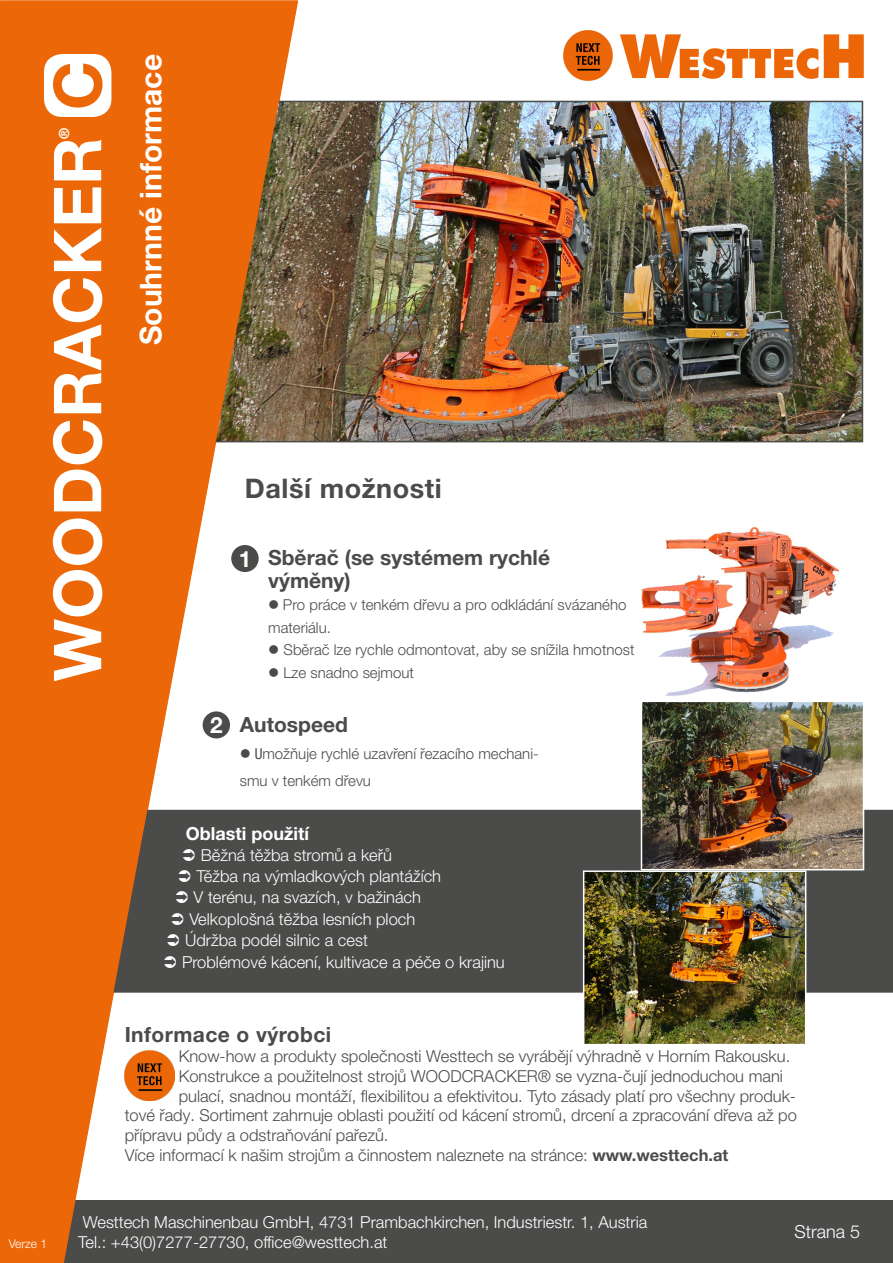
<style>
.page{position:relative;width:893px;height:1263px;background:#fff}
.page>*{position:absolute;margin:0;border:0;box-sizing:border-box;transform-origin:0 0}
.t1{font:700 66.15px "Helvetica Neue LT Pro";color:#fff}
.t2{font:700 30px "Helvetica Neue LT Pro";color:#fff}
.t3{font:700 27px "Helvetica Neue LT Pro";letter-spacing:.02em;color:#4b4b4a}
.t4{font:700 22.5px "Helvetica Neue LT Pro";color:#fff}
.t5{font:700 21px "Helvetica Neue LT Pro";color:#4b4b4a}
.t6{font:700 21px "Helvetica Neue LT Pro";letter-spacing:.02em;color:#4b4b4a}
.t7{font:700 18px "Helvetica Neue LT Pro";color:#fff}
.t8{font:300 18px "Helvetica Neue LT Pro";color:#fff}
.t9{font:300 16.5px "Helvetica Neue LT Pro";color:#4b4b4a}
.t10{font:300 16.5px/19.8px "Helvetica Neue LT Pro";color:#fff}
.t11{font:300 15px/22.5px "Helvetica Neue LT Pro";color:#4b4b4a}
.t12{font:700 13.95px "Helvetica Neue LT Pro";color:#fff}
.t13{font:300 12px "Helvetica Neue LT Pro";color:#fff}
.s1{font-weight:400;font-stretch:condensed}
.s2{font-weight:700}
</style>
<div class="page">
<div style="left:1px;top:1200px;width:892px;height:63px;background:#4b4b4a"></div>
<img style="left:564px;top:31px;width:299px;height:49px">
<img style="left:641px;top:527px;width:199px;height:169px">
<div style="left:298px;top:810px;width:595px;height:183px;background:#4b4b4a"></div>
<img style="left:586px;top:873px;width:217px;height:169px">
<div style="left:583px;top:870px;width:223px;height:175px;border:2px solid #fff"></div>
<img style="left:644px;top:704px;width:217px;height:163px">
<div style="left:641px;top:701px;width:223px;height:169px;border:2px solid #fff"></div>
<img style="left:298px;top:104px;width:562px;height:335px">
<svg style="left:0;top:0;width:298px;height:1263px;fill:#ec6708"></svg>
<div style="left:230px;top:544px;width:30px;height:29px;background:#4b4b4a;border-radius:50%"></div>
<div style="left:229px;top:543px;width:32px;height:31px;border:2px solid #fff;border-radius:50%"></div>
<div style="left:201px;top:710px;width:30px;height:30px;background:#4b4b4a;border-radius:50%"></div>
<div style="left:200px;top:709px;width:32px;height:32px;border:2px solid #fff;border-radius:50%"></div>
<svg style="left:44px;top:54px;width:67px;height:63px"></svg>
<svg style="left:183px;top:849px;width:12px;height:12px"></svg>
<svg style="left:179px;top:870px;width:12px;height:12px"></svg>
<svg style="left:176px;top:891px;width:12px;height:12px"></svg>
<svg style="left:172px;top:912px;width:11px;height:12px"></svg>
<svg style="left:168px;top:934px;width:11px;height:12px"></svg>
<svg style="left:164px;top:956px;width:12px;height:12px"></svg>
<p class="t12" style="left:55px;top:138px;width:13px;rotate:-90deg">®</p>
<p class="t1" style="left:36px;top:681px;width:546px;rotate:-90deg">WOODCRACKER</p>
<p class="t2" style="left:132px;top:345px;width:293px;rotate:-90deg">Souhrnné informace</p>
<h2 class="t2" style="left:138px;top:328px;width:270px;rotate:-90deg">Souhrnné informa-</h2>
<p class="t3" style="left:245px;top:471px;width:198px">Další možnosti</p>
<p class="t4" style="left:210px;top:711px;width:14px">2</p>
<p class="t4" style="left:239px;top:544px;width:14px">1</p>
<p class="t5" style="left:268px;top:545px;width:283px">Sběrač (se systémem rychlé</p>
<p class="t5" style="left:268px;top:567px;width:84px">výměny)</p>
<p class="t11" style="left:268px;top:593px;width:360px">● Pro práce v tenkém dřevu a pro odkládání svázaného materiálu.</p>
<p class="t11" style="left:268px;top:638px;width:368px">● Sběrač lze rychle odmontovat, aby se snížila hmotnost</p>
<p class="t11" style="left:268px;top:661px;width:147px">● Lze snadno sejmout</p>
<p class="t5" style="left:240px;top:711px;width:110px">Autospeed</p>
<p class="t11" style="left:240px;top:739px;width:300px;line-height:27px">● <span class="s1">U</span>možňuje rychlé uzavření řezacího mechani&shy;smu v tenkém dřevu</p>
<p class="t7" style="left:186px;top:822px;width:125px">Oblasti použití</p>
<p class="t10" style="left:201px;top:845px;width:193px">Běžná těžba stromů a keřů</p>
<p class="t10" style="left:197px;top:866px;width:246px">Těžba na výmladkových plantážích</p>
<p class="t10" style="left:194px;top:887px;width:229px">V terénu, na svazích, v bažinách</p>
<p class="t10" style="left:189px;top:908px;width:227px">Velkoplošná těžba lesních ploch</p>
<p class="t10" style="left:185px;top:930px;width:184px">Údržba podél silnic a cest</p>
<p class="t10" style="left:182px;top:952px;width:324px">Problémové kácení, kultivace a péče o krajinu</p>
<p class="t13" style="left:9px;top:1236px;width:40px">Verze 1</p>
<p class="t6" style="left:125px;top:1021px;width:208px">Informace o výrobci</p>
<p class="t9" style="left:179px;top:1046px;width:613px">Know-how a produkty společnosti Westtech se vyrábějí výhradně v Horním Rakousku.</p>
<p class="t9" style="left:179px;top:1066px;width:606px">Konstrukce a použitelnost strojů WOODCRACKER® se vyzna-čují jednoduchou mani</p>
<p class="t9" style="left:179px;top:1086px;width:619px">pulací, snadnou montáží, flexibilitou a efektivitou. Tyto zásady platí pro všechny produk-</p>
<p class="t9" style="left:125px;top:1105px;width:674px">tové řady. Sortiment zahrnuje oblasti použití od kácení stromů, drcení a zpracování dřeva až po</p>
<p class="t9" style="left:125px;top:1125px;width:265px">přípravu půdy a odstraňování pařezů.</p>
<p class="t9" style="left:125px;top:1145px;width:605px">Více informací k našim strojům a činnostem naleznete na stránce: <span class="s2">www.westtech.at</span></p>
<p class="t10" style="left:78px;top:1212px;width:571px">Westtech Maschinenbau GmbH, 4731 Prambachkirchen, Industriestr. 1, Austria<br>Tel.: +43(0)7277-27730, office@westtech.at</p>
<p class="t8" style="left:794px;top:1221px;width:67px">Strana 5</p>
</div>
